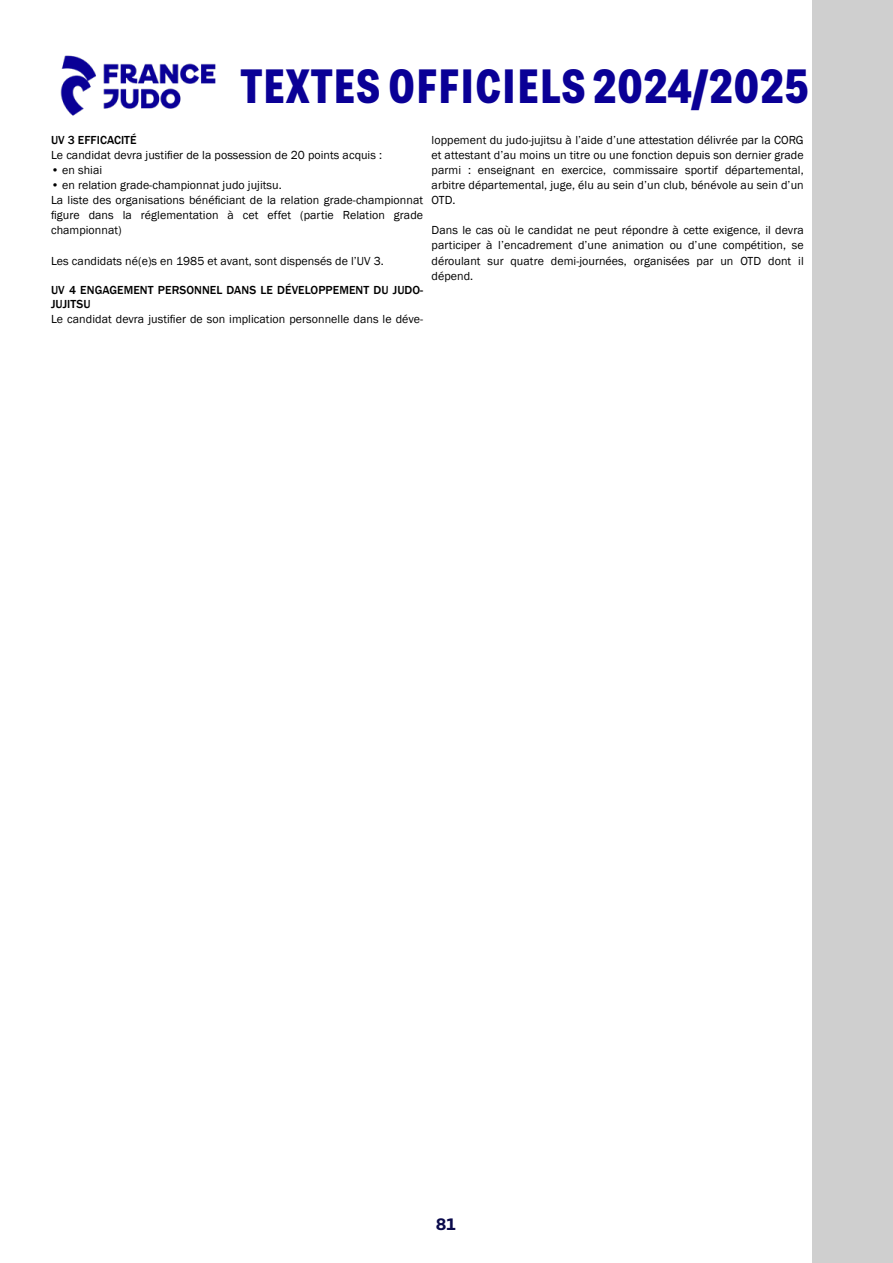
<style>
.page{position:relative;width:893px;height:1263px;background:#fff}
.page>*{position:absolute;margin:0;border:0;box-sizing:border-box;transform-origin:0 0}
.t1{font:700 48px "Grtsk Zetta";letter-spacing:.01em;color:#0a0096}
.t2{font:600 16.5px "Grtsk Peta";color:#0a0a4b}
.t3{font:12px/15px "Franklin Gothic";letter-spacing:.005em;color:#000;text-align:justify}
.t4{font:500 12px/14.4px "Franklin Gothic";letter-spacing:.005em;color:#000}
</style>
<div class="page">
<img style="left:60px;top:55px;width:156px;height:61px">
<div style="left:812px;top:0;width:81px;height:1263px;background:#cfcfcf"></div>
<h1 class="t1" style="left:240px;top:56px;width:570px">TEXTES OFFICIELS 2024/2025</h1>
<p class="t4" style="left:51px;top:133px;width:87px">UV 3 EFFICACITÉ</p>
<p class="t3" style="left:51px;top:148px;width:333px">Le candidat devra justifier de la possession de 20 points acquis :</p>
<p class="t3" style="left:51px;top:163px;width:53px">• en shiai</p>
<p class="t3" style="left:51px;top:178px;width:374px;text-align:left">• en relation grade-championnat judo jujitsu.<br>La liste des organisations bénéficiant de la relation grade-championnat figure dans la réglementation à cet effet (partie Relation grade championnat)</p>
<p class="t3" style="left:51px;top:253px;width:334px">Les candidats né(e)s en 1985 et avant, sont dispensés de l’UV 3.</p>
<p class="t4" style="left:51px;top:283px;width:374px">UV 4 ENGAGEMENT PERSONNEL DANS LE DÉVELOPPEMENT DU JUDO-<br>JUJITSU</p>
<p class="t3" style="left:51px;top:312px;width:374px">Le candidat devra justifier de son implication personnelle dans le déve-</p>
<p class="t3" style="left:432px;top:133px;width:374px">loppement du judo-jujitsu à l’aide d’une attestation délivrée par la CORG et attestant d’au moins un titre ou une fonction depuis son dernier grade parmi : enseignant en exercice, commissaire sportif départemental, arbitre départemental, juge, élu au sein d’un club, bénévole au sein d’un OTD.</p>
<p class="t3" style="left:432px;top:223px;width:374px">Dans le cas où le candidat ne peut répondre à cette exigence, il devra participer à l’encadrement d’une animation ou d’une compétition, se déroulant sur quatre demi-journées, organisées par un OTD dont il dépend.</p>
<h2 class="t2" style="left:436px;top:1214px;width:22px">81</h2>
</div>
